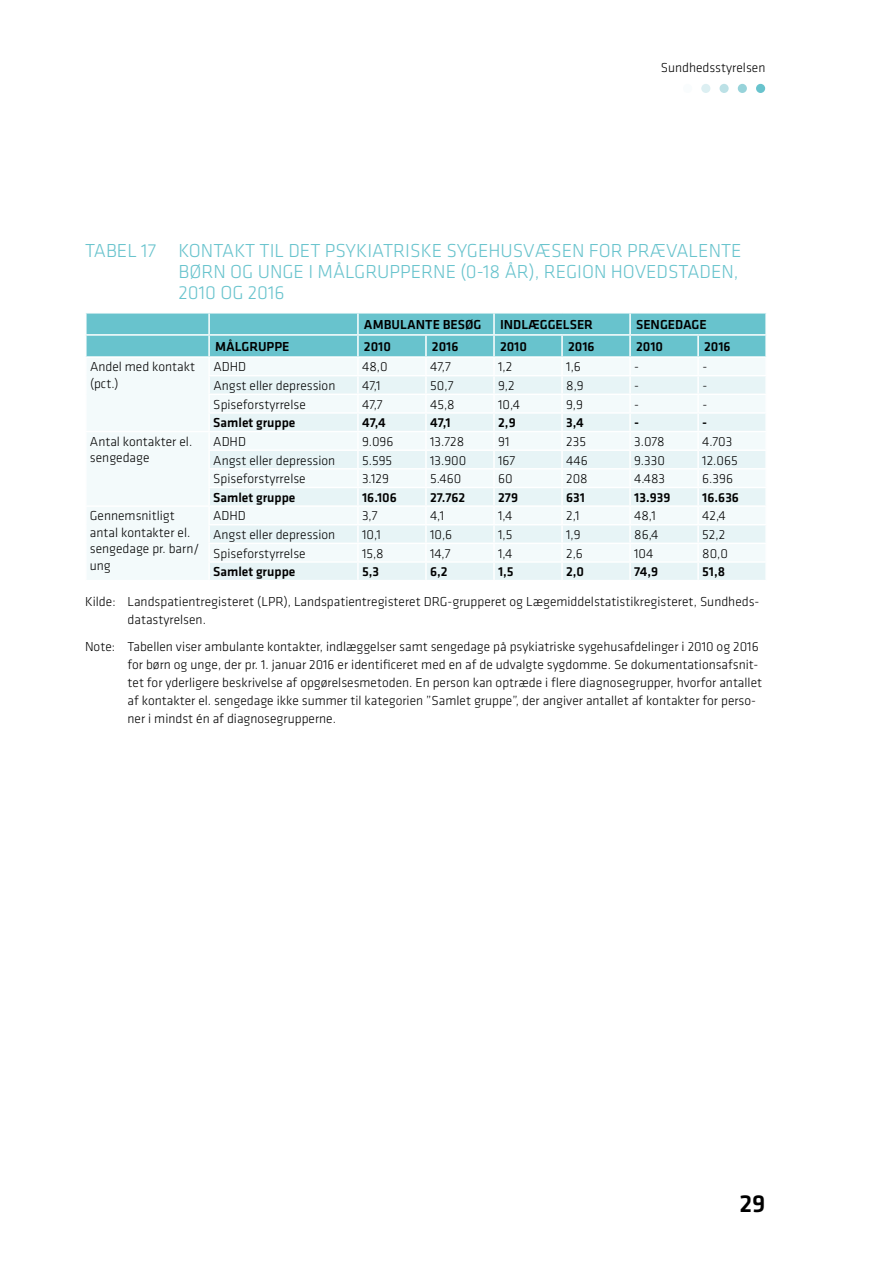
<style>
.page{position:relative;width:893px;height:1263px;background:#fff}
.page>*{position:absolute;margin:0;border:0;box-sizing:border-box;transform-origin:0 0}
.t1{font:500 25.5px "Klavika";color:#000}
.t2{font:300 19.5px/21px "Klavika";color:#68c3cd}
.Kilde{font:300 13.5px/18px "Klavika";color:#000}
.Tabel_venstre{font:300 13.5px/16.5px "Klavika";color:#000}
.Tabel_venstre-2{font:500 13.5px "Klavika";color:#000}
.Tabel_overskrift{font:500 13.5px "Klavika";color:#000}
</style>
<div class="page">
<div style="left:683px;top:84px;width:9px;height:9px;background:#f9fcfd;border-radius:50%"></div>
<div style="left:701px;top:84px;width:9px;height:9px;background:#dceff2;border-radius:50%"></div>
<div style="left:719px;top:84px;width:10px;height:9px;background:#bce1e6;border-radius:50%"></div>
<div style="left:738px;top:84px;width:9px;height:9px;background:#97d3da;border-radius:50%"></div>
<div style="left:756px;top:84px;width:9px;height:9px;background:#68c3cd;border-radius:50%"></div>
<svg style="left:86px;top:313px;width:680px;height:267px"></svg>
<p class="Kilde" style="left:661px;top:58px;width:106px">Sundhedsstyrelsen</p>
<h3 class="t2" style="left:179px;top:239px;width:565px;text-indent:-94px">TABEL 17 KONTAKT TIL DET PSYKIATRISKE SYGEHUSVÆSEN FOR PRÆVALENTE<br>BØRN OG UNGE I MÅLGRUPPERNE (0-18 ÅR), REGION HOVEDSTADEN,<br>2010 OG 2016</h3>
<p class="Tabel_overskrift" style="left:364px;top:315px;width:119px">AMBULANTE BESØG</p>
<p class="Tabel_overskrift" style="left:500px;top:315px;width:95px">INDLÆGGELSER</p>
<p class="Tabel_overskrift" style="left:636px;top:315px;width:72px">SENGEDAGE</p>
<p class="Tabel_overskrift" style="left:215px;top:337px;width:76px">MÅLGRUPPE</p>
<p class="Tabel_overskrift" style="left:364px;top:337px;width:29px">2010</p>
<p class="Tabel_overskrift" style="left:432px;top:337px;width:28px">2016</p>
<p class="Tabel_overskrift" style="left:500px;top:337px;width:29px">2010</p>
<p class="Tabel_overskrift" style="left:568px;top:337px;width:28px">2016</p>
<p class="Tabel_overskrift" style="left:636px;top:337px;width:29px">2010</p>
<p class="Tabel_overskrift" style="left:704px;top:337px;width:28px">2016</p>
<p class="Tabel_venstre" style="left:90px;top:359px;width:107px">Andel med kontakt (pct.)</p>
<p class="Tabel_venstre" style="left:213px;top:359px;width:34px">ADHD</p>
<p class="Tabel_venstre" style="left:362px;top:359px;width:27px">48,0</p>
<p class="Tabel_venstre" style="left:430px;top:359px;width:22px">47,7</p>
<p class="Tabel_venstre" style="left:498px;top:359px;width:16px">1,2</p>
<p class="Tabel_venstre" style="left:566px;top:359px;width:16px">1,6</p>
<p class="Tabel_venstre" style="left:634px;top:359px;width:6px">-</p>
<p class="Tabel_venstre" style="left:702px;top:359px;width:6px">-</p>
<p class="Tabel_venstre" style="left:213px;top:377px;width:124px">Angst eller depression</p>
<p class="Tabel_venstre" style="left:362px;top:377px;width:20px">47,1</p>
<p class="Tabel_venstre" style="left:430px;top:377px;width:25px">50,7</p>
<p class="Tabel_venstre" style="left:498px;top:377px;width:18px">9,2</p>
<p class="Tabel_venstre" style="left:566px;top:377px;width:19px">8,9</p>
<p class="Tabel_venstre" style="left:634px;top:377px;width:6px">-</p>
<p class="Tabel_venstre" style="left:702px;top:377px;width:6px">-</p>
<p class="Tabel_venstre" style="left:213px;top:396px;width:94px">Spiseforstyrrelse</p>
<p class="Tabel_venstre" style="left:362px;top:396px;width:22px">47,7</p>
<p class="Tabel_venstre" style="left:430px;top:396px;width:26px">45,8</p>
<p class="Tabel_venstre" style="left:498px;top:396px;width:23px">10,4</p>
<p class="Tabel_venstre" style="left:566px;top:396px;width:18px">9,9</p>
<p class="Tabel_venstre" style="left:634px;top:396px;width:6px">-</p>
<p class="Tabel_venstre" style="left:702px;top:396px;width:6px">-</p>
<p class="Tabel_venstre-2" style="left:213px;top:414px;width:84px">Samlet gruppe</p>
<p class="Tabel_venstre-2" style="left:362px;top:414px;width:25px">47,4</p>
<p class="Tabel_venstre-2" style="left:430px;top:414px;width:22px">47,1</p>
<p class="Tabel_venstre-2" style="left:498px;top:414px;width:19px">2,9</p>
<p class="Tabel_venstre-2" style="left:566px;top:414px;width:19px">3,4</p>
<p class="Tabel_venstre-2" style="left:634px;top:414px;width:7px">-</p>
<p class="Tabel_venstre-2" style="left:702px;top:414px;width:7px">-</p>
<p class="Tabel_venstre" style="left:90px;top:433px;width:104px">Antal kontakter el. sengedage</p>
<p class="Tabel_venstre" style="left:213px;top:433px;width:34px">ADHD</p>
<p class="Tabel_venstre" style="left:362px;top:433px;width:33px">9.096</p>
<p class="Tabel_venstre" style="left:430px;top:433px;width:35px">13.728</p>
<p class="Tabel_venstre" style="left:498px;top:433px;width:13px">91</p>
<p class="Tabel_venstre" style="left:566px;top:433px;width:21px">235</p>
<p class="Tabel_venstre" style="left:634px;top:433px;width:32px">3.078</p>
<p class="Tabel_venstre" style="left:702px;top:433px;width:32px">4.703</p>
<p class="Tabel_venstre" style="left:213px;top:452px;width:124px">Angst eller depression</p>
<p class="Tabel_venstre" style="left:362px;top:452px;width:32px">5.595</p>
<p class="Tabel_venstre" style="left:430px;top:452px;width:38px">13.900</p>
<p class="Tabel_venstre" style="left:498px;top:452px;width:19px">167</p>
<p class="Tabel_venstre" style="left:566px;top:452px;width:23px">446</p>
<p class="Tabel_venstre" style="left:634px;top:452px;width:32px">9.330</p>
<p class="Tabel_venstre" style="left:702px;top:452px;width:37px">12.065</p>
<p class="Tabel_venstre" style="left:213px;top:470px;width:94px">Spiseforstyrrelse</p>
<p class="Tabel_venstre" style="left:362px;top:470px;width:28px">3.129</p>
<p class="Tabel_venstre" style="left:430px;top:470px;width:33px">5.460</p>
<p class="Tabel_venstre" style="left:498px;top:470px;width:16px">60</p>
<p class="Tabel_venstre" style="left:566px;top:470px;width:23px">208</p>
<p class="Tabel_venstre" style="left:634px;top:470px;width:33px">4.483</p>
<p class="Tabel_venstre" style="left:702px;top:470px;width:32px">6.396</p>
<p class="Tabel_venstre-2" style="left:213px;top:488px;width:84px">Samlet gruppe</p>
<p class="Tabel_venstre-2" style="left:362px;top:488px;width:36px">16.106</p>
<p class="Tabel_venstre-2" style="left:430px;top:488px;width:37px">27.762</p>
<p class="Tabel_venstre-2" style="left:498px;top:488px;width:22px">279</p>
<p class="Tabel_venstre-2" style="left:566px;top:488px;width:20px">631</p>
<p class="Tabel_venstre-2" style="left:634px;top:488px;width:38px">13.939</p>
<p class="Tabel_venstre-2" style="left:702px;top:488px;width:38px">16.636</p>
<p class="Tabel_venstre" style="left:90px;top:508px;width:111px">Gennemsnitligt antal kontakter el. sengedage pr. barn/ ung</p>
<p class="Tabel_venstre" style="left:213px;top:508px;width:34px">ADHD</p>
<p class="Tabel_venstre" style="left:362px;top:508px;width:17px">3,7</p>
<p class="Tabel_venstre" style="left:430px;top:508px;width:16px">4,1</p>
<p class="Tabel_venstre" style="left:498px;top:508px;width:16px">1,4</p>
<p class="Tabel_venstre" style="left:566px;top:508px;width:15px">2,1</p>
<p class="Tabel_venstre" style="left:634px;top:508px;width:23px">48,1</p>
<p class="Tabel_venstre" style="left:702px;top:508px;width:25px">42,4</p>
<p class="Tabel_venstre" style="left:213px;top:526px;width:124px">Angst eller depression</p>
<p class="Tabel_venstre" style="left:362px;top:526px;width:20px">10,1</p>
<p class="Tabel_venstre" style="left:430px;top:526px;width:24px">10,6</p>
<p class="Tabel_venstre" style="left:498px;top:526px;width:16px">1,5</p>
<p class="Tabel_venstre" style="left:566px;top:526px;width:16px">1,9</p>
<p class="Tabel_venstre" style="left:634px;top:526px;width:26px">86,4</p>
<p class="Tabel_venstre" style="left:702px;top:526px;width:25px">52,2</p>
<p class="Tabel_venstre" style="left:213px;top:545px;width:94px">Spiseforstyrrelse</p>
<p class="Tabel_venstre" style="left:362px;top:545px;width:23px">15,8</p>
<p class="Tabel_venstre" style="left:430px;top:545px;width:22px">14,7</p>
<p class="Tabel_venstre" style="left:498px;top:545px;width:16px">1,4</p>
<p class="Tabel_venstre" style="left:566px;top:545px;width:18px">2,6</p>
<p class="Tabel_venstre" style="left:634px;top:545px;width:21px">104</p>
<p class="Tabel_venstre" style="left:702px;top:545px;width:27px">80,0</p>
<p class="Tabel_venstre-2" style="left:213px;top:563px;width:84px">Samlet gruppe</p>
<p class="Tabel_venstre-2" style="left:362px;top:563px;width:19px">5,3</p>
<p class="Tabel_venstre-2" style="left:430px;top:563px;width:19px">6,2</p>
<p class="Tabel_venstre-2" style="left:498px;top:563px;width:17px">1,5</p>
<p class="Tabel_venstre-2" style="left:566px;top:563px;width:20px">2,0</p>
<p class="Tabel_venstre-2" style="left:634px;top:563px;width:25px">74,9</p>
<p class="Tabel_venstre-2" style="left:702px;top:563px;width:24px">51,8</p>
<p class="Kilde" style="left:128px;top:592px;width:633px;text-indent:-43px">Kilde: Landspatientregisteret (LPR), Landspatientregisteret DRG-grupperet og Lægemiddelstatistikregisteret, Sundheds&shy;datastyrelsen.</p>
<p class="Kilde" style="left:128px;top:637px;width:636px;text-indent:-43px">Note: Tabellen viser ambulante kontakter, indlæggelser samt sengedage på psykiatriske sygehusafdelinger i 2010 og 2016 for børn og unge, der pr. 1. januar 2016 er identificeret med en af de udvalgte sygdomme. Se dokumentationsafsnit&shy;tet for yderligere beskrivelse af opgørelsesmetoden. En person kan optræde i flere diagnosegrupper, hvorfor antallet af kontakter el. sengedage ikke summer til kategorien ”Samlet gruppe”, der angiver antallet af kontakter for perso&shy;ner i mindst én af diagnosegrupperne.</p>
<h1 class="t1" style="left:739px;top:1186px;width:28px">29</h1>
</div>
